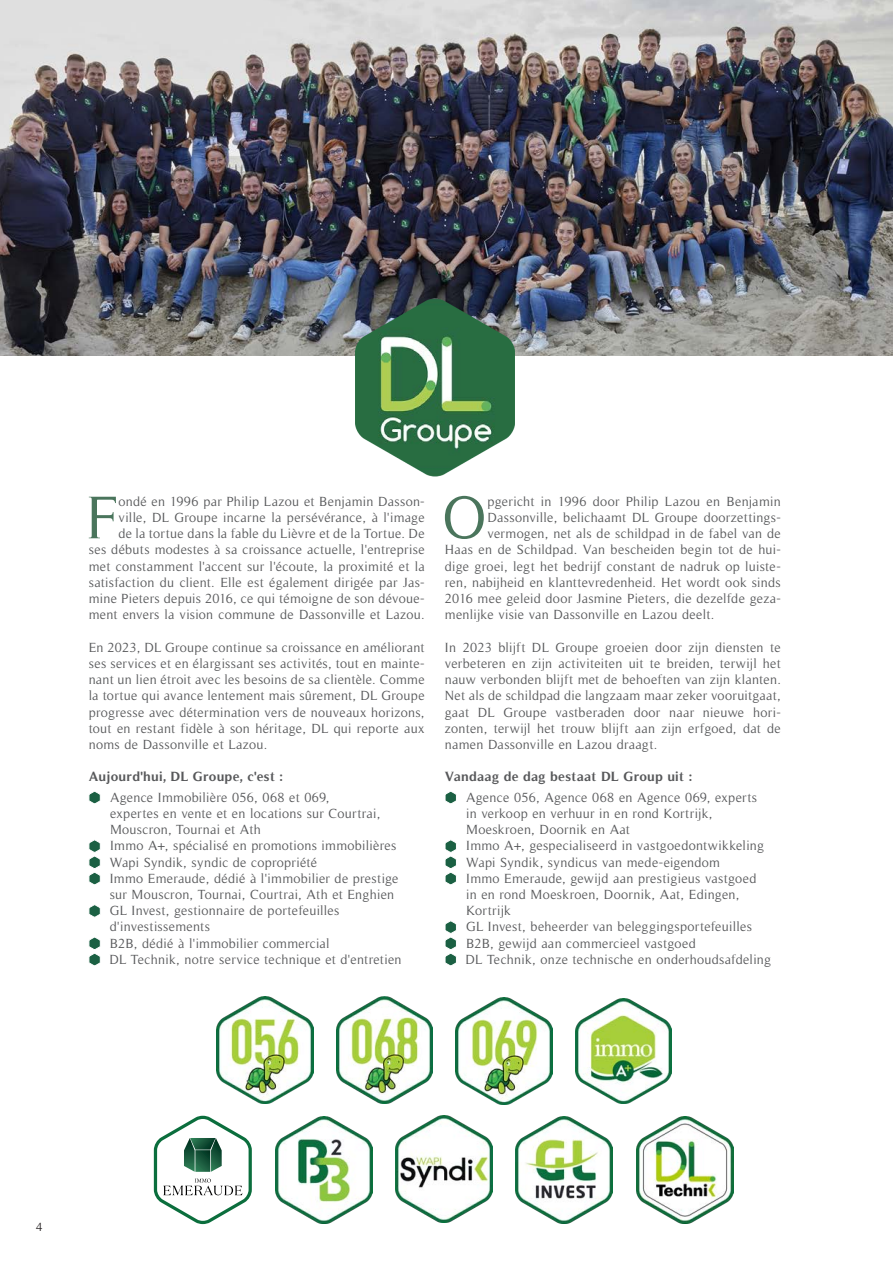
<style>
.page{position:relative;width:893px;height:1263px;background:#fff}
.page>*{position:absolute;margin:0;border:0;box-sizing:border-box;transform-origin:0 0}
.t1{font:61.35px "Timeless";color:#4a755c}
.t2{font:13.5px/16.2px "Timeless";letter-spacing:.02em;color:#57585a}
.t3{font:700 13.5px "Timeless";letter-spacing:.025em;color:#57585a}
.t4{font:12px "Timeless";color:#231f20}
</style>
<div class="page">
<img style="left:0;top:0;width:893px;height:355px">
<svg style="left:89px;top:791px;width:12px;height:13px"></svg>
<svg style="left:89px;top:840px;width:12px;height:45px"></svg>
<svg style="left:89px;top:905px;width:12px;height:13px"></svg>
<svg style="left:89px;top:937px;width:12px;height:29px"></svg>
<svg style="left:445px;top:791px;width:12px;height:13px"></svg>
<svg style="left:445px;top:840px;width:12px;height:45px"></svg>
<svg style="left:445px;top:921px;width:12px;height:45px"></svg>
<img style="left:396px;top:1116px;width:96px;height:106px">
<svg style="left:154px;top:1116px;width:98px;height:108px"></svg>
<img style="left:515px;top:1116px;width:98px;height:108px">
<img style="left:217px;top:997px;width:96px;height:106px">
<img style="left:336px;top:997px;width:96px;height:106px">
<img style="left:456px;top:998px;width:96px;height:106px">
<img style="left:575px;top:998px;width:96px;height:106px">
<img style="left:275px;top:1116px;width:98px;height:108px">
<img style="left:636px;top:1116px;width:97px;height:108px">
<img style="left:356px;top:270px;width:158px;height:207px">
<p class="t2" style="left:89px;top:493px;width:337px;text-align:right">ondé en 1996 par Philip Lazou et Benjamin Dasson&shy;ville, DL Groupe incarne la persévérance, à l'image<br>de la tortue dans la fable du Lièvre et de la Tortue. De<br>ses débuts modestes à sa croissance actuelle, l'entreprise met constamment l'accent sur l'écoute, la proximité et la satisfaction du client. Elle est également dirigée par Jas&shy;mine Pieters depuis 2016, ce qui témoigne de son dévoue&shy;ment envers la vision commune de Dassonville et Lazou.</p>
<p class="t2" style="left:89px;top:639px;width:337px;text-align:justify">En 2023, DL Groupe continue sa croissance en améliorant ses services et en élargissant ses activités, tout en mainte&shy;nant un lien étroit avec les besoins de sa clientèle. Comme la tortue qui avance lentement mais sûrement, DL Groupe progresse avec détermination vers de nouveaux horizons, tout en restant fidèle à son héritage, DL qui reporte aux noms de Dassonville et Lazou.</p>
<p class="t3" style="left:89px;top:769px;width:195px">Aujourd'hui, DL Groupe, c'est :</p>
<p class="t2" style="left:110px;top:789px;width:288px">Agence Immobilière 056, 068 et 069,<br>expertes en vente et en locations sur Courtrai, Mouscron, Tournai et Ath<br>Immo A+, spécialisé en promotions immobilières</p>
<p class="t2" style="left:110px;top:854px;width:209px">Wapi Syndik, syndic de copropriété</p>
<p class="t2" style="left:110px;top:870px;width:290px">Immo Emeraude, dédié à l'immobilier de prestige sur Mouscron, Tournai, Courtrai, Ath et Enghien</p>
<p class="t2" style="left:110px;top:902px;width:231px">GL Invest, gestionnaire de portefeuilles</p>
<p class="t2" style="left:110px;top:919px;width:102px">d'investissements</p>
<p class="t2" style="left:110px;top:935px;width:221px">B2B, dédié à l'immobilier commercial</p>
<p class="t2" style="left:109px;top:951px;width:294px">DL Technik, notre service technique et d'entretien</p>
<p class="t1" style="left:86px;top:483px;width:32px">F</p>
<p class="t1" style="left:442px;top:483px;width:46px">O</p>
<p class="t2" style="left:488px;top:493px;width:295px">pgericht in 1996 door Philip Lazou en Benjamin</p>
<p class="t2" style="left:488px;top:509px;width:295px">Dassonville, belichaamt DL Groupe doorzettings-</p>
<p class="t2" style="left:488px;top:526px;width:295px">vermogen, net als de schildpad in de fabel van de</p>
<p class="t2" style="left:445px;top:542px;width:337px">Haas en de Schildpad. Van bescheiden begin tot de hui-</p>
<p class="t2" style="left:445px;top:558px;width:337px">dige groei, legt het bedrijf constant de nadruk op luiste-</p>
<p class="t2" style="left:445px;top:574px;width:337px">ren, nabijheid en klanttevredenheid. Het wordt ook sinds</p>
<p class="t2" style="left:445px;top:590px;width:337px">2016 mee geleid door Jasmine Pieters, die dezelfde geza-</p>
<p class="t2" style="left:445px;top:607px;width:271px">menlijke visie van Dassonville en Lazou deelt.</p>
<p class="t2" style="left:445px;top:639px;width:337px;text-align:justify">In 2023 blijft DL Groupe groeien door zijn diensten te verbeteren en zijn activiteiten uit te breiden, terwijl het nauw verbonden blijft met de behoeften van zijn klanten.<br>Net als de schildpad die langzaam maar zeker vooruitgaat, gaat DL Groupe vastberaden door naar nieuwe hori&shy;zonten, terwijl het trouw blijft aan zijn erfgoed, dat de namen Dassonville en Lazou draagt.</p>
<p class="t3" style="left:445px;top:769px;width:248px">Vandaag de dag bestaat DL Group uit :</p>
<p class="t2" style="left:466px;top:789px;width:293px">Agence 056, Agence 068 en Agence 069, experts in verkoop en verhuur in en rond Kortrijk,<br>Moeskroen, Doornik en Aat</p>
<p class="t2" style="left:466px;top:838px;width:299px">Immo A+, gespecialiseerd in vastgoedontwikkeling</p>
<p class="t2" style="left:466px;top:854px;width:255px">Wapi Syndik, syndicus van mede-eigendom</p>
<p class="t2" style="left:466px;top:870px;width:292px">Immo Emeraude, gewijd aan prestigieus vastgoed</p>
<p class="t2" style="left:466px;top:886px;width:275px">in en rond Moeskroen, Doornik, Aat, Edingen,</p>
<p class="t2" style="left:466px;top:902px;width:46px">Kortrijk</p>
<p class="t2" style="left:466px;top:919px;width:287px">GL Invest, beheerder van beleggingsportefeuilles</p>
<p class="t2" style="left:466px;top:935px;width:231px">B2B, gewijd aan commercieel vastgoed</p>
<p class="t2" style="left:465px;top:951px;width:307px">DL Technik, onze technische en onderhoudsafdeling</p>
<p class="t4" style="left:36px;top:1221px;width:8px">4</p>
</div>
